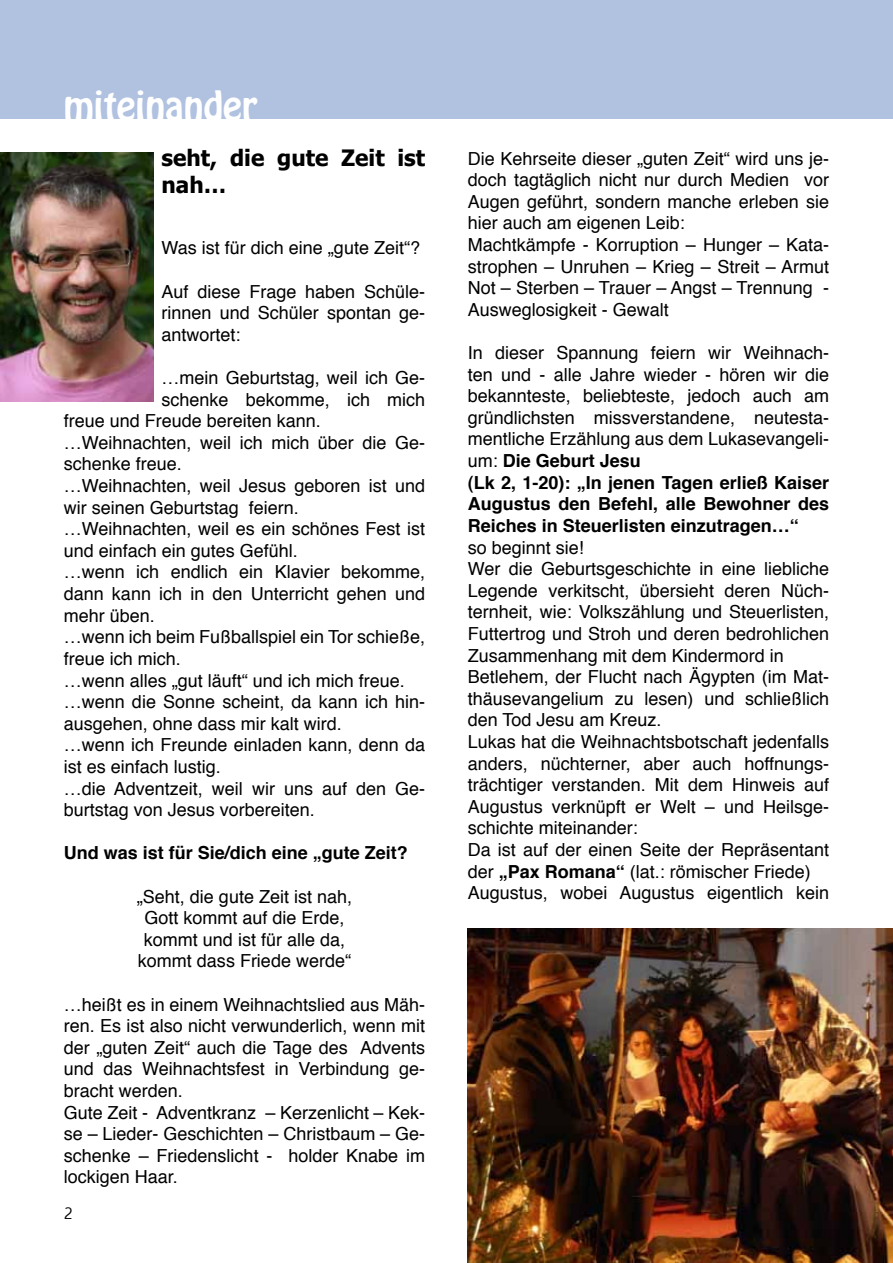
<style>
.page{position:relative;width:893px;height:1263px;background:#fff}
.page>*{position:absolute;margin:0;border:0;box-sizing:border-box;transform-origin:0 0}
.t1{font:36px "Hobo Std";color:#fff}
.t2{font:700 22.5px/27px "Tahoma";color:#000}
.t3{font:18px/21.6px "Helvetica";color:#000}
.t4{font:700 18px "Helvetica";color:#000}
.t5{font:15px "Euphemia UCAS";color:#000}
.s1{font-weight:700}
</style>
<div class="page">
<div style="left:0;top:0;width:893px;height:119px;background:#b1c2e1"></div>
<img style="left:0;top:152px;width:153px;height:250px">
<img style="left:468px;top:928px;width:425px;height:335px">
<h1 class="t1" style="left:64px;top:81px;width:195px">miteinander</h1>
<p class="t2" style="left:162px;top:143px;width:265px">seht, die gute Zeit ist nah…</p>
<p class="t3" style="left:162px;top:238px;width:260px">Was ist für dich eine „gute Zeit“?</p>
<p class="t3" style="left:162px;top:281px;width:265px;text-align:justify">Auf diese Frage haben Schüle&shy;rinnen und Schüler spontan ge&shy;antwortet:</p>
<p class="t3" style="left:162px;top:367px;width:265px">…mein Geburtstag, weil ich Ge-</p>
<p class="t3" style="left:162px;top:389px;width:265px">schenke bekomme, ich mich</p>
<p class="t3" style="left:64px;top:411px;width:259px">freue und Freude bereiten kann.</p>
<p class="t3" style="left:64px;top:432px;width:363px">…Weihnachten, weil ich mich über die Ge-</p>
<p class="t3" style="left:64px;top:454px;width:120px">schenke freue.</p>
<p class="t3" style="left:64px;top:475px;width:363px">…Weihnachten, weil Jesus geboren ist und</p>
<p class="t3" style="left:64px;top:497px;width:237px">wir seinen Geburtstag feiern.</p>
<p class="t3" style="left:64px;top:519px;width:363px">…Weihnachten, weil es ein schönes Fest ist</p>
<p class="t3" style="left:64px;top:540px;width:236px">und einfach ein gutes Gefühl.</p>
<p class="t3" style="left:64px;top:562px;width:363px">…wenn ich endlich ein Klavier bekomme,</p>
<p class="t3" style="left:64px;top:583px;width:363px">dann kann ich in den Unterricht gehen und</p>
<p class="t3" style="left:64px;top:605px;width:93px">mehr üben.</p>
<p class="t3" style="left:64px;top:627px;width:363px">…wenn ich beim Fußballspiel ein Tor schieße,</p>
<p class="t3" style="left:64px;top:648px;width:119px">freue ich mich.</p>
<p class="t3" style="left:64px;top:670px;width:343px">…wenn alles „gut läuft“ und ich mich freue.</p>
<p class="t3" style="left:64px;top:691px;width:363px">…wenn die Sonne scheint, da kann ich hin-</p>
<p class="t3" style="left:64px;top:713px;width:280px">ausgehen, ohne dass mir kalt wird.</p>
<p class="t3" style="left:64px;top:735px;width:363px">…wenn ich Freunde einladen kann, denn da</p>
<p class="t3" style="left:64px;top:756px;width:159px">ist es einfach lustig.</p>
<p class="t3" style="left:64px;top:778px;width:363px">…die Adventzeit, weil wir uns auf den Ge-</p>
<p class="t3" style="left:64px;top:799px;width:253px">burtstag von Jesus vorbereiten.</p>
<p class="t4" style="left:64px;top:838px;width:346px">Und was ist für Sie/dich eine „gute Zeit?</p>
<p class="t3" style="left:137px;top:886px;width:217px;text-align:center">„Seht, die gute Zeit ist nah,<br>Gott kommt auf die Erde, kommt und ist für alle da, kommt dass Friede werde“</p>
<p class="t3" style="left:64px;top:994px;width:363px">…heißt es in einem Weihnachtslied aus Mäh&shy;ren. Es ist also nicht verwunderlich, wenn mit der „guten Zeit“ auch die Tage des Advents und das Weihnachtsfest in Verbindung ge&shy;bracht werden.<br>Gute Zeit - Adventkranz – Kerzenlicht – Kek&shy;se – Lieder- Geschichten – Christbaum – Ge&shy;schenke – Friedenslicht - holder Knabe im lockigen Haar.</p>
<p class="t5" style="left:64px;top:1203px;width:10px">2</p>
<p class="t3" style="left:468px;top:148px;width:363px">Die Kehrseite dieser „guten Zeit“ wird uns je&shy;doch tagtäglich nicht nur durch Medien vor Augen geführt, sondern manche erleben sie hier auch am eigenen Leib:<br>Machtkämpfe - Korruption – Hunger – Kata&shy;strophen – Unruhen – Krieg – Streit – Armut Not – Sterben – Trauer – Angst – Trennung - Ausweglosigkeit - Gewalt</p>
<p class="t3" style="left:468px;top:342px;width:363px">In dieser Spannung feiern wir Weihnach&shy;ten und - alle Jahre wieder - hören wir die bekannteste, beliebteste, jedoch auch am gründlichsten missverstandene, neutesta&shy;mentliche Erzählung aus dem Lukasevangeli&shy;um: <span class="s1">Die Geburt Jesu<br>(Lk 2, 1-20): „In jenen Tagen erließ Kaiser Augustus den Befehl, alle Bewohner des Reiches in Steuerlisten einzutragen…“</span></p>
<p class="t3" style="left:468px;top:537px;width:363px">so beginnt sie!<br>Wer die Geburtsgeschichte in eine liebliche Legende verkitscht, übersieht deren Nüch&shy;ternheit, wie: Volkszählung und Steuerlisten, Futtertrog und Stroh und deren bedrohlichen Zusammenhang mit dem Kindermord in Betlehem, der Flucht nach Ägypten (im Mat&shy;thäusevangelium zu lesen) und schließlich den Tod Jesu am Kreuz.<br>Lukas hat die Weihnachtsbotschaft jedenfalls anders, nüchterner, aber auch hoffnungs&shy;trächtiger verstanden. Mit dem Hinweis auf Augustus verknüpft er Welt – und Heilsge&shy;schichte miteinander:<br>Da ist auf der einen Seite der Repräsentant der <span class="s1">„Pax Romana“</span> (lat.: römischer Friede)<br>Augustus, wobei Augustus eigentlich kein</p>
</div>
